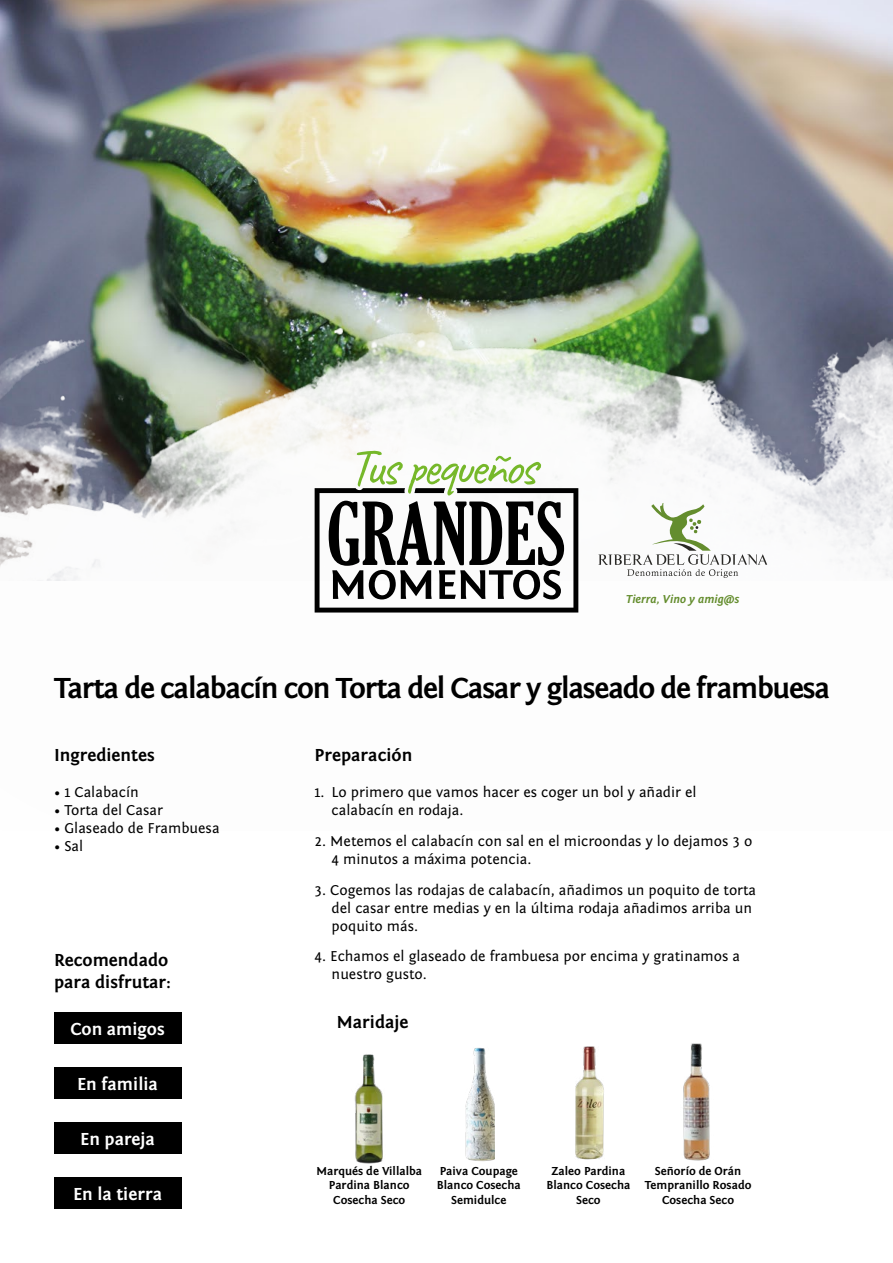
<style>
.page{position:relative;width:893px;height:1263px;background:#fff}
.page>*{position:absolute;margin:0;border:0;box-sizing:border-box;transform-origin:0 0}
.t1{font:700 30px "Fontin Sans";letter-spacing:-.04em;color:#000}
.t2{font:700 18px/21.6px "Fontin Sans";color:#000}
.t3{font:700 18px "Fontin Sans";color:#fff}
.t4{font:15px/18px "Fontin Sans";color:#000}
.t5{font:700 12px/14.4px "Fontin Sans";color:#000;text-align:center}
.t6{font:italic 700 11.85px "Fontin Sans";color:#648d2e}
</style>
<div class="page">
<img style="left:575px;top:1046px;width:29px;height:114px">
<img style="left:465px;top:1047px;width:30px;height:114px">
<img style="left:354px;top:1054px;width:29px;height:109px">
<img style="left:683px;top:1043px;width:27px;height:118px">
<img style="left:0;top:0;width:893px;height:315px">
<img style="left:0;top:315px;width:893px;height:298px">
<div style="left:54px;top:1012px;width:127px;height:32px;background:#000"></div>
<div style="left:54px;top:1067px;width:127px;height:32px;background:#000"></div>
<div style="left:54px;top:1122px;width:127px;height:32px;background:#000"></div>
<div style="left:54px;top:1177px;width:127px;height:32px;background:#000"></div>
<svg style="left:315px;top:451px;width:263px;height:161px"></svg>
<svg style="left:598px;top:503px;width:169px;height:75px"></svg>
<p class="t6" style="left:626px;top:593px;width:115px">Tierra, Vino y amig@s</p>
<h1 class="t1" style="left:54px;top:672px;width:778px">Tarta de calabacín con Torta del Casar y glaseado de frambuesa</h1>
<p class="t2" style="left:54px;top:745px;width:102px">Ingredientes</p>
<p class="t4" style="left:54px;top:783px;width:86px">• 1 Calabacín</p>
<p class="t4" style="left:54px;top:801px;width:110px">• Torta del Casar</p>
<p class="t4" style="left:54px;top:819px;width:167px">• Glaseado de Frambuesa</p>
<p class="t4" style="left:54px;top:837px;width:31px">• Sal</p>
<p class="t2" style="left:54px;top:949px;width:119px">Recomendado para disfrutar:</p>
<p class="t3" style="left:70px;top:1019px;width:96px">Con amigos</p>
<p class="t3" style="left:77px;top:1074px;width:82px">En familia</p>
<p class="t3" style="left:80px;top:1129px;width:76px">En pareja</p>
<p class="t3" style="left:73px;top:1184px;width:91px">En la tierra</p>
<p class="t2" style="left:315px;top:745px;width:99px">Preparación</p>
<p class="t4" style="left:332px;top:783px;width:366px;text-indent:-17px">1. Lo primero que vamos hacer es coger un bol y añadir el calabacín en rodaja.</p>
<p class="t4" style="left:332px;top:832px;width:422px;text-indent:-17px">2. Metemos el calabacín con sal en el microondas y lo dejamos 3 o<br>4 minutos a máxima potencia.</p>
<p class="t4" style="left:332px;top:881px;width:426px;text-indent:-17px">3. Cogemos las rodajas de calabacín, añadimos un poquito de torta del casar entre medias y en la última rodaja añadimos arriba un poquito más.</p>
<p class="t4" style="left:332px;top:948px;width:410px;text-indent:-17px">4. Echamos el glaseado de frambuesa por encima y gratinamos a nuestro gusto.</p>
<p class="t2" style="left:337px;top:1012px;width:73px">Maridaje</p>
<p class="t5" style="left:316px;top:1164px;width:107px">Marqués de Villalba<br>Pardina Blanco<br>Cosecha Seco</p>
<p class="t5" style="left:645px;top:1164px;width:108px">Señorío de Orán<br>Tempranillo Rosado<br>Cosecha Seco</p>
<p class="t5" style="left:547px;top:1164px;width:85px">Zaleo Pardina<br>Blanco Cosecha<br>Seco</p>
<p class="t5" style="left:437px;top:1164px;width:85px">Paiva Coupage<br>Blanco Cosecha<br>Semidulce</p>
</div>
